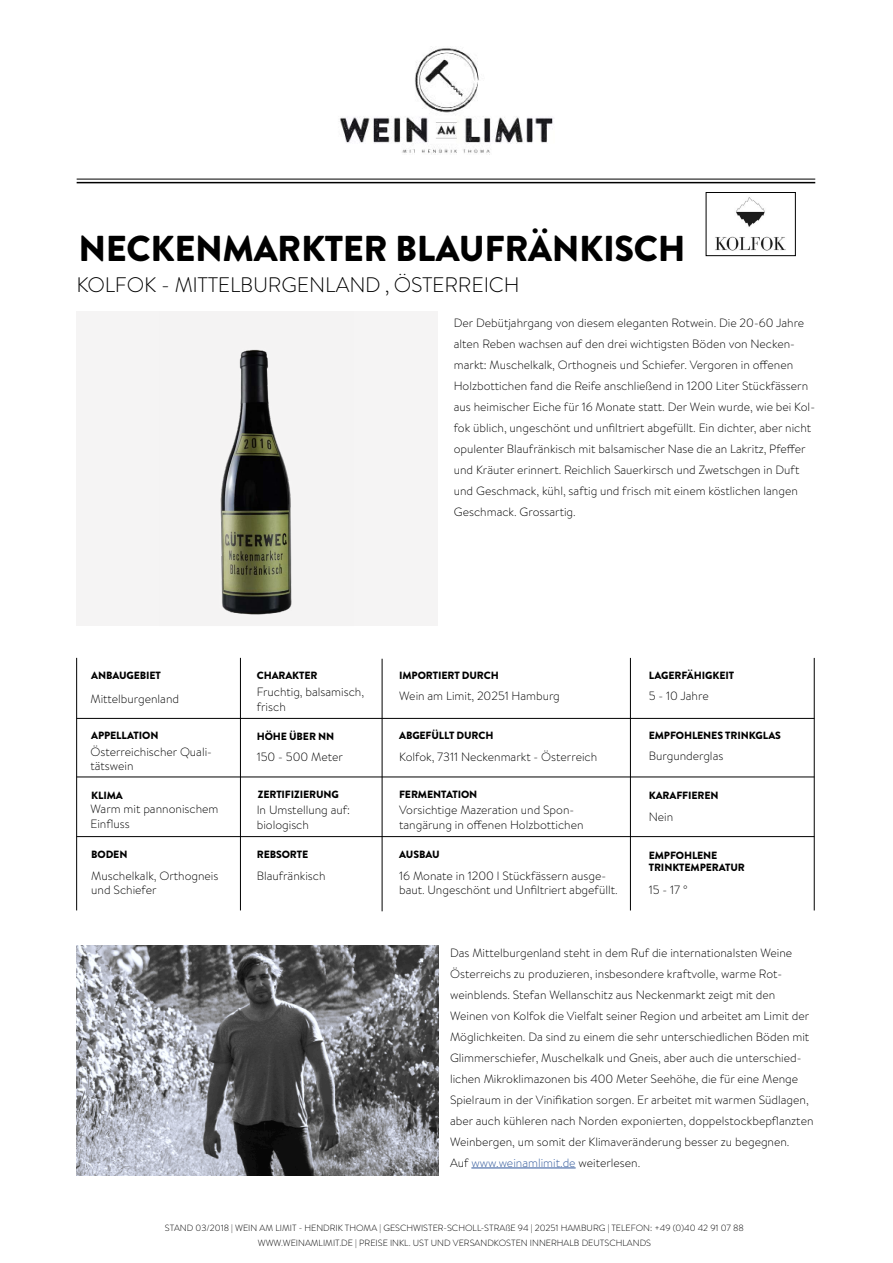
<style>
.page{position:relative;width:893px;height:1263px;background:#fff}
.page>*{position:absolute;margin:0;border:0;box-sizing:border-box;transform-origin:0 0}
.t1{font:900 36px "Brandon Grotesque";letter-spacing:-.01em;color:#000}
.t2{font:300 21px "Brandon Grotesque";letter-spacing:-.01em;color:#000}
.t3{font:300 12px/21px "Brandon Text";color:#000}
.t4{font:900 10.5px/12.6px "Brandon Grotesque";letter-spacing:-.01em;color:#000}
.t5{font:300 9px/15px "Brandon Text";color:#000;text-align:center}
.s1{color:#30589b}
</style>
<div class="page">
<div style="left:76px;top:312px;width:361px;height:314px;background:#f5f4f4"></div>
<img style="left:159px;top:311px;width:195px;height:304px">
<hr style="left:471px;top:1167px;width:105px;height:1px;background:#30589b">
<img style="left:76px;top:946px;width:363px;height:229px">
<hr style="left:77px;top:182px;width:738px;height:1px;background:#000">
<img style="left:340px;top:48px;width:213px;height:106px">
<hr style="left:77px;top:179px;width:738px;height:1px;background:#000">
<img style="left:715px;top:197px;width:71px;height:54px">
<div style="left:706px;top:192px;width:89px;height:64px;border:1px solid #000"></div>
<hr style="left:240px;top:658px;width:1px;height:252px;background:#000">
<hr style="left:76px;top:658px;width:1px;height:252px;background:#000">
<hr style="left:382px;top:659px;width:1px;height:252px;background:#000">
<hr style="left:77px;top:718px;width:737px;height:1px;background:#000">
<hr style="left:77px;top:777px;width:737px;height:1px;background:#000">
<hr style="left:77px;top:836px;width:737px;height:1px;background:#000">
<hr style="left:630px;top:658px;width:1px;height:252px;background:#000">
<hr style="left:814px;top:658px;width:1px;height:252px;background:#000">
<h1 class="t1" style="left:78px;top:223px;width:609px">NECKENMARKTER BLAUFRÄNKISCH</h1>
<h2 class="t2" style="left:76px;top:270px;width:445px">KOLFOK - MITTELBURGENLAND , ÖSTERREICH</h2>
<p class="t3" style="left:454px;top:312px;width:363px">Der Debütjahrgang von diesem eleganten Rotwein. Die 20-60 Jahre alten Reben wachsen auf den drei wichtigsten Böden von Necken&shy;markt: Muschelkalk, Orthogneis und Schiefer. Vergoren in offenen Holzbottichen fand die Reife anschließend in 1200 Liter Stückfässern aus heimischer Eiche für 16 Monate statt. Der Wein wurde, wie bei Kol&shy;fok üblich, ungeschönt und unfiltriert abgefüllt. Ein dichter, aber nicht opulenter Blaufränkisch mit balsamischer Nase die an Lakritz, Pfeffer und Kräuter erinnert. Reichlich Sauerkirsch und Zwetschgen in Duft und Geschmack, kühl, saftig und frisch mit einem köstlichen langen Geschmack. Grossartig.</p>
<p class="t4" style="left:91px;top:669px;width:71px">ANBAUGEBIET</p>
<p class="t4" style="left:257px;top:669px;width:62px">CHARAKTER</p>
<p class="t4" style="left:399px;top:669px;width:101px">IMPORTIERT DURCH</p>
<p class="t4" style="left:649px;top:669px;width:87px">LAGERFÄHIGKEIT</p>
<p class="t3" style="left:90px;top:687px;width:90px">Mittelburgenland</p>
<p class="t3" style="left:257px;top:684px;width:109px;line-height:14.4px">Fruchtig, balsamisch, frisch</p>
<p class="t3" style="left:399px;top:685px;width:162px">Wein am Limit, 20251 Hamburg</p>
<p class="t3" style="left:649px;top:685px;width:61px">5 - 10 Jahre</p>
<p class="t4" style="left:91px;top:730px;width:69px">APPELLATION</p>
<p class="t4" style="left:257px;top:730px;width:79px">HÖHE ÜBER NN</p>
<p class="t4" style="left:399px;top:730px;width:96px">ABGEFÜLLT DURCH</p>
<p class="t4" style="left:649px;top:730px;width:134px">EMPFOHLENES TRINKGLAS</p>
<p class="t3" style="left:90px;top:744px;width:123px;line-height:14.4px">Österreichischer Quali&shy;tätswein</p>
<p class="t3" style="left:257px;top:746px;width:88px">150 - 500 Meter</p>
<p class="t3" style="left:399px;top:746px;width:200px">Kolfok, 7311 Neckenmarkt - Österreich</p>
<p class="t3" style="left:649px;top:745px;width:76px">Burgunderglas</p>
<p class="t4" style="left:91px;top:789px;width:33px">KLIMA</p>
<p class="t4" style="left:258px;top:788px;width:83px">ZERTIFIZIERUNG</p>
<p class="t4" style="left:399px;top:788px;width:80px">FERMENTATION</p>
<p class="t4" style="left:649px;top:789px;width:71px">KARAFFIEREN</p>
<p class="t3" style="left:90px;top:801px;width:130px;line-height:14.4px">Warm mit pannonischem<br>Einfluss</p>
<p class="t3" style="left:257px;top:802px;width:95px;line-height:14.4px">In Umstellung auf: biologisch</p>
<p class="t3" style="left:399px;top:802px;width:186px;line-height:14.4px">Vorsichtige Mazeration und Spon&shy;tangärung in offenen Holzbottichen</p>
<p class="t3" style="left:649px;top:806px;width:26px">Nein</p>
<p class="t4" style="left:91px;top:848px;width:38px">BODEN</p>
<p class="t4" style="left:257px;top:848px;width:53px">REBSORTE</p>
<p class="t3" style="left:91px;top:868px;width:129px;line-height:14.4px">Muschelkalk, Orthogneis und Schiefer</p>
<p class="t3" style="left:257px;top:865px;width:70px">Blaufränkisch</p>
<p class="t4" style="left:399px;top:848px;width:42px">AUSBAU</p>
<p class="t3" style="left:399px;top:868px;width:220px;line-height:14.4px">16 Monate in 1200 l Stückfässern ausge&shy;baut. Ungeschönt und Unfiltriert abgefüllt.</p>
<p class="t4" style="left:649px;top:849px;width:98px">EMPFOHLENE<br>TRINKTEMPERATUR</p>
<p class="t3" style="left:649px;top:879px;width:40px">15 - 17 °</p>
<p class="t3" style="left:450px;top:942px;width:365px">Das Mittelburgenland steht in dem Ruf die internationalsten Weine Österreichs zu produzieren, insbesondere kraftvolle, warme Rot&shy;weinblends. Stefan Wellanschitz aus Neckenmarkt zeigt mit den Weinen von Kolfok die Vielfalt seiner Region und arbeitet am Limit der Möglichkeiten. Da sind zu einem die sehr unterschiedlichen Böden mit Glimmerschiefer, Muschelkalk und Gneis, aber auch die unterschied&shy;lichen Mikroklimazonen bis 400 Meter Seehöhe, die für eine Menge Spielraum in der Vinifikation sorgen. Er arbeitet mit warmen Südlagen, aber auch kühleren nach Norden exponierten, doppelstockbepflanzten Weinbergen, um somit der Klimaveränderung besser zu begegnen.<br>Auf <span class="s1">www.weinamlimit.de</span> weiterlesen.</p>
<p class="t5" style="left:165px;top:1220px;width:580px">STAND 03/2018 | WEIN AM LIMIT - HENDRIK THOMA | GESCHWISTER-SCHOLL-STRAßE 94 | 20251 HAMBURG | TELEFON: +49 (0)40 42 91 07 88<br>WWW.WEINAMLIMIT.DE | PREISE INKL. UST UND VERSANDKOSTEN INNERHALB DEUTSCHLANDS</p>
</div>
